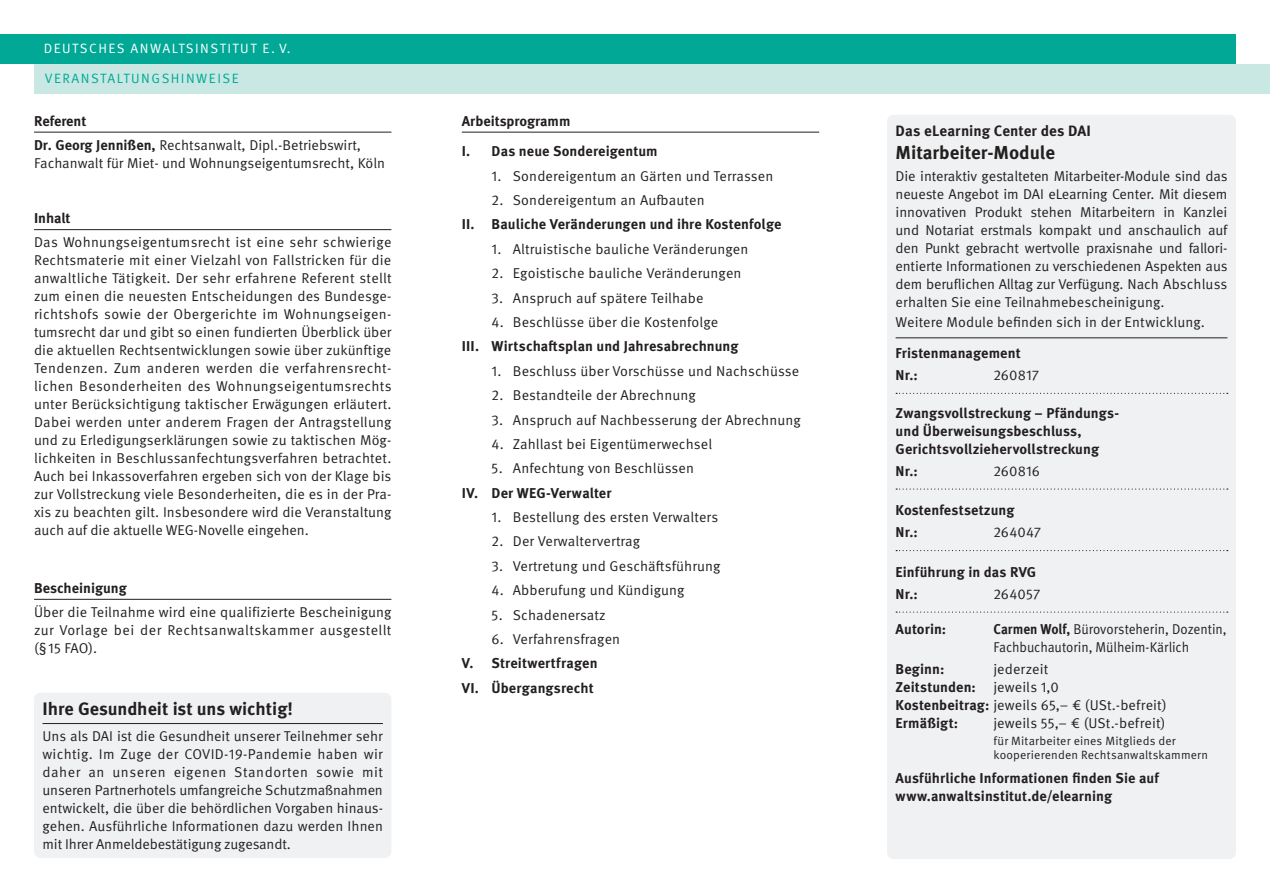
<style>
.page{position:relative;width:1270px;height:893px;background:#fff}
.page>*{position:absolute;margin:0;border:0;box-sizing:border-box;transform-origin:0 0}
.t1{font:700 18.75px "Meta OT";color:#231f20}
.t2{font:700 18px "Meta OT";color:#231f20}
.t3{font:700 15px "Meta OT";letter-spacing:.005em;color:#231f20}
.t4{font:14.25px/18px "Meta OT Norm";letter-spacing:.005em;color:#231f20;text-align:justify}
.t5{font:700 14.25px/22.2px "Meta OT";letter-spacing:.005em;color:#231f20}
.t6{font:14.25px/18px "Meta OT Norm";letter-spacing:.005em;color:#231f20;scale:.93 1}
.t7{font:13.5px "Meta OT Norm";letter-spacing:.11em;color:#fff}
.t8{font:13.5px "Meta OT Norm";letter-spacing:.11em;color:#00a895}
.t9{font:12px/14.4px "Meta OT Norm";letter-spacing:.015em;color:#231f20}
.s1{font-family:"Meta OT";font-weight:700}
.s2{font-family:"Meta OT Norm";font-weight:400}
</style>
<div class="page">
<div style="left:34px;top:64px;width:1235px;height:30px;background:#c9e8e4"></div>
<div style="left:0;top:34px;width:1235px;height:30px;background:#00a895"></div>
<hr style="left:462px;top:132px;width:357px;height:1px;background:#231f20">
<hr style="left:34px;top:132px;width:357px;height:1px;background:#231f20">
<hr style="left:34px;top:229px;width:357px;height:1px;background:#231f20">
<hr style="left:34px;top:599px;width:357px;height:1px;background:#231f20">
<div style="left:34px;top:693px;width:357px;height:165px;background:#f0f1f2;border-radius:6px"></div>
<hr style="left:43px;top:723px;width:340px;height:1px;background:#231f20">
<div style="left:887px;top:115px;width:348px;height:744px;background:#f0f1f2;border-radius:6px"></div>
<hr style="left:895px;top:338px;width:332px;height:1px;background:#231f20">
<svg style="left:896px;top:393px;width:331px;height:1px"></svg>
<svg style="left:896px;top:488px;width:331px;height:2px"></svg>
<svg style="left:896px;top:550px;width:331px;height:1px"></svg>
<svg style="left:896px;top:611px;width:331px;height:2px"></svg>
<p class="t7" style="left:44px;top:40px;width:248px">DEUTSCHES ANWALTSINSTITUT E. V.</p>
<p class="t8" style="left:45px;top:70px;width:195px">VERANSTALTUNGSHINWEISE</p>
<p class="t5" style="left:34px;top:110px;width:54px">Referent</p>
<p class="t4" style="left:34px;top:136px;width:352px"><span class="s1">Dr. Georg Jennißen,</span> Rechtsanwalt, Dipl.-Betriebswirt,<br>Fachanwalt für Miet- und Wohnungseigentumsrecht, Köln</p>
<p class="t5" style="left:34px;top:207px;width:38px">Inhalt</p>
<p class="t4" style="left:34px;top:234px;width:359px">Das Wohnungseigentumsrecht ist eine sehr schwierige Rechtsmaterie mit einer Vielzahl von Fallstricken für die anwaltliche Tätigkeit. Der sehr erfahrene Referent stellt zum einen die neuesten Entscheidungen des Bundesge&shy;richtshofs sowie der Obergerichte im Wohnungseigen&shy;tumsrecht dar und gibt so einen fundierten Überblick über die aktuellen Rechtsentwicklungen sowie über zukünftige Tendenzen. Zum anderen werden die verfahrensrecht&shy;lichen Besonderheiten des Wohnungseigentumsrechts unter Berücksichtigung taktischer Erwägungen erläutert.<br>Dabei werden unter anderem Fragen der Antragstellung und zu Erledigungserklärungen sowie zu taktischen Mög&shy;lichkeiten in Beschlussanfechtungsverfahren betrachtet.<br>Auch bei Inkassoverfahren ergeben sich von der Klage bis zur Vollstreckung viele Besonderheiten, die es in der Pra&shy;xis zu beachten gilt. Insbesondere wird die Veranstaltung auch auf die aktuelle WEG-Novelle eingehen.</p>
<p class="t5" style="left:34px;top:577px;width:94px">Bescheinigung</p>
<p class="t4" style="left:34px;top:603px;width:359px">Über die Teilnahme wird eine qualifizierte Bescheinigung zur Vorlage bei der Rechtsanwaltskammer ausgestellt (§15 FAO).</p>
<p class="t2" style="left:43px;top:697px;width:252px">Ihre Gesundheit ist uns wichtig!</p>
<p class="t4" style="left:43px;top:728px;width:342px">Uns als DAI ist die Gesundheit unserer Teilnehmer sehr wichtig. Im Zuge der COVID-19-Pandemie haben wir daher an unseren eigenen Standorten sowie mit unseren Partnerhotels umfangreiche Schutzmaßnahmen entwickelt, die über die behördlichen Vorgaben hinaus&shy;gehen. Ausführliche Informationen dazu werden Ihnen mit Ihrer Anmeldebestätigung zugesandt.</p>
<p class="t5" style="left:462px;top:105px;width:197px;line-height:30.8px">Arbeitsprogramm<br>I. Das neue Sondereigentum</p>
<p class="t4" style="left:491px;top:167px;width:283px">1. Sondereigentum an Gärten und Terrassen</p>
<p class="t4" style="left:491px;top:191px;width:214px">2. Sondereigentum an Aufbauten</p>
<p class="t5" style="left:462px;top:214px;width:321px">II. Bauliche Veränderungen und ihre Kostenfolge</p>
<p class="t4" style="left:491px;top:240px;width:258px">1. Altruistische bauliche Veränderungen</p>
<p class="t4" style="left:491px;top:264px;width:251px">2. Egoistische bauliche Veränderungen</p>
<p class="t4" style="left:491px;top:289px;width:213px">3. Anspruch auf spätere Teilhabe</p>
<p class="t4" style="left:491px;top:313px;width:228px">4. Beschlüsse über die Kostenfolge</p>
<p class="t5" style="left:462px;top:335px;width:278px">III. Wirtschaftsplan und Jahresabrechnung</p>
<p class="t4" style="left:491px;top:362px;width:309px">1. Beschluss über Vorschüsse und Nachschüsse</p>
<p class="t4" style="left:491px;top:386px;width:206px">2. Bestandteile der Abrechnung</p>
<p class="t4" style="left:491px;top:411px;width:311px">3. Anspruch auf Nachbesserung der Abrechnung</p>
<p class="t4" style="left:491px;top:435px;width:222px">4. Zahllast bei Eigentümerwechsel</p>
<p class="t4" style="left:491px;top:460px;width:204px">5. Anfechtung von Beschlüssen</p>
<p class="t5" style="left:462px;top:482px;width:151px">IV. Der WEG-Verwalter</p>
<p class="t4" style="left:491px;top:508px;width:228px">1. Bestellung des ersten Verwalters</p>
<p class="t4" style="left:491px;top:533px;width:150px">2. Der Verwaltervertrag</p>
<p class="t4" style="left:491px;top:557px;width:230px">3. Vertretung und Geschäftsführung</p>
<p class="t4" style="left:491px;top:581px;width:194px">4. Abberufung und Kündigung</p>
<p class="t4" style="left:491px;top:606px;width:116px">5. Schadenersatz</p>
<p class="t4" style="left:491px;top:630px;width:130px">6. Verfahrensfragen</p>
<p class="t5" style="left:462px;top:651px;width:137px;line-height:24.5px">V. Streitwertfragen<br>VI. Übergangsrecht</p>
<p class="t3" style="left:895px;top:121px;width:197px">Das eLearning Center des DAI</p>
<h1 class="t1" style="left:895px;top:140px;width:161px">Mitarbeiter-Module</h1>
<p class="t4" style="left:895px;top:167px;width:333px">Die interaktiv gestalteten Mitarbeiter-Module sind das neueste Angebot im DAI eLearning Center. Mit diesem innovativen Produkt stehen Mitarbeitern in Kanzlei und Notariat erstmals kompakt und anschaulich auf den Punkt gebracht wertvolle praxisnahe und fallori&shy;entierte Informationen zu verschiedenen Aspekten aus dem beruflichen Alltag zur Verfügung. Nach Abschluss erhalten Sie eine Teilnahmebescheinigung.</p>
<p class="t4" style="left:895px;top:313px;width:311px">Weitere Module befinden sich in der Entwicklung.</p>
<p class="t5" style="left:895px;top:342px;width:127px">Fristenmanagement<br>Nr.:</p>
<p class="t4" style="left:993px;top:366px;width:47px">260817</p>
<p class="t5" style="left:895px;top:405px;width:225px;line-height:17.5px">Zwangsvollstreckung – Pfändungs&shy;und Überweisungsbeschluss,<br>Gerichtsvollziehervollstreckung</p>
<p class="t5" style="left:895px;top:460px;width:24px">Nr.:</p>
<p class="t4" style="left:993px;top:462px;width:48px">260816</p>
<p class="t5" style="left:895px;top:499px;width:120px">Kostenfestsetzung<br>Nr.:</p>
<p class="t4" style="left:993px;top:523px;width:49px">264047</p>
<p class="t5" style="left:895px;top:561px;width:142px">Einführung in das RVG<br>Nr.:</p>
<p class="t4" style="left:993px;top:585px;width:48px">264057</p>
<p class="t5" style="left:895px;top:618px;width:52px">Autorin:</p>
<p class="t6" style="left:993px;top:620px;width:252px"><span class="s1">Carmen Wolf,</span> Bürovorsteherin, Dozentin,<br>Fachbuchautorin, Mülheim-Kärlich</p>
<p class="t5" style="left:895px;top:658px;width:50px">Beginn:</p>
<p class="t4" style="left:993px;top:660px;width:56px">jederzeit</p>
<p class="t5" style="left:895px;top:676px;width:165px">Zeitstunden: <span class="s2">jeweils 1,0</span></p>
<p class="t4" style="left:895px;top:696px;width:272px"><span class="s1">Kostenbeitrag:</span> jeweils 65,– € (USt.-befreit)</p>
<p class="t5" style="left:895px;top:712px;width:64px">Ermäßigt:</p>
<p class="t4" style="left:993px;top:714px;width:173px">jeweils 55,– € (USt.-befreit)</p>
<p class="t9" style="left:993px;top:733px;width:216px">für Mitarbeiter eines Mitglieds der kooperierenden Rechtsanwaltskammern</p>
<p class="t5" style="left:895px;top:770px;width:265px;line-height:18px">Ausführliche Informationen finden Sie auf www.anwaltsinstitut.de/elearning</p>
</div>
